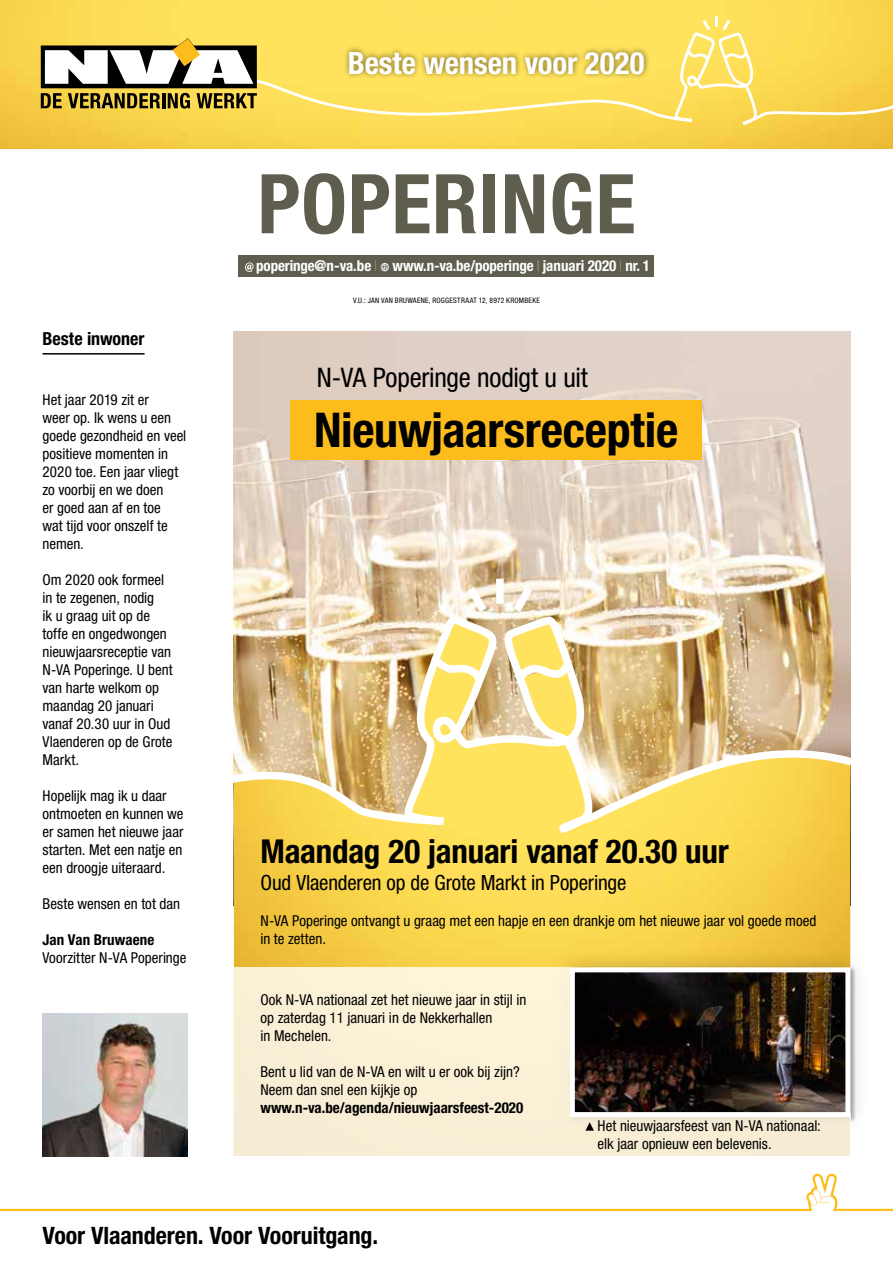
<style>
.page{position:relative;width:893px;height:1263px;background:#fff}
.page>*{position:absolute;margin:0;border:0;box-sizing:border-box;transform-origin:0 0}
.t1{font:700 condensed 82.5px "Helvetica Neue LT Std";letter-spacing:.01em;color:#5e5d4e}
.t2{font:700 condensed 48px "Helvetica Neue LT Std";letter-spacing:-.005em;color:#000}
.t3{font:700 condensed 33px "Helvetica Neue LT Std";letter-spacing:-.005em;color:#000}
.t4{font:700 condensed 30.75px "Helvetica Neue LT Std";letter-spacing:-.005em;color:#fff}
.t5{font:condensed 27px "Helvetica Neue LT Std";letter-spacing:-.01em;color:#000}
.t6{font:700 condensed 24px "Helvetica Neue LT Std";letter-spacing:-.005em;color:#000}
.t7{font:condensed 21px "Helvetica Neue LT Std";letter-spacing:-.005em;color:#000}
.t8{font:700 condensed 18px "Helvetica Neue LT Std";color:#000}
.t9{font:condensed 15px/18px "Helvetica Neue LT Std";color:#000}
.t10{font:700 condensed 15px "Helvetica Neue LT Std";letter-spacing:-.01em;color:#fff}
.t11{font:700 condensed 15px "Helvetica Neue LT Std";color:#000}
.t12{font:condensed 7.5px "Helvetica Neue LT Std";letter-spacing:.035em;color:#000}
.s1{font-weight:200}
</style>
<div class="page">
<img style="left:0;top:0;width:893px;height:149px">
<svg style="left:236px;top:13px;width:657px;height:113px;background:#fdde5e"></svg>
<div style="left:239px;top:255px;width:415px;height:21px;background:#5e5d4e"></div>
<svg style="left:245px;top:262px;width:9px;height:10px"></svg>
<svg style="left:381px;top:263px;width:8px;height:8px"></svg>
<svg style="left:41px;top:38px;width:216px;height:71px"></svg>
<hr style="left:43px;top:353px;width:102px;height:2px;background:#000">
<img style="left:43px;top:1013px;width:144px;height:144px">
<img style="left:234px;top:332px;width:616px;height:239px">
<img style="left:234px;top:835px;width:616px;height:132px">
<img style="left:233px;top:571px;width:618px;height:264px">
<div style="left:291px;top:400px;width:411px;height:59px;background:#fcbd1c"></div>
<div style="left:343px;top:46px;width:307px;height:34px;background:#000;opacity:.5"></div>
<div style="left:550px;top:948px;width:320px;height:189px;background:#000;opacity:.2"></div>
<img style="left:576px;top:973px;width:268px;height:138px">
<div style="left:570px;top:967px;width:280px;height:150px;border:5px solid #fff"></div>
<svg style="left:570px;top:1114px;width:280px;height:42px;background:#f6edd7"></svg>
<div style="left:234px;top:967px;width:336px;height:189px;background:#f9f0d6"></div>
<svg style="left:585px;top:1122px;width:9px;height:9px"></svg>
<svg style="left:0;top:1173px;width:893px;height:38px"></svg>
<h3 class="t4" style="left:348px;top:44px;width:298px">Beste wensen voor 2020</h3>
<h1 class="t1" style="left:258px;top:154px;width:379px">POPERINGE</h1>
<p class="t10" style="left:256px;top:257px;width:395px">poperinge@n-va.be <span class="s1">I</span> www.n-va.be/poperinge <span class="s1">I</span> januari 2020 <span class="s1">I</span> nr. 1</p>
<p class="t8" style="left:43px;top:327px;width:104px">Beste inwoner</p>
<p class="t9" style="left:43px;top:391px;width:145px">Het jaar 2019 zit er<br>weer op. Ik wens u een goede gezondheid en veel positieve momenten in<br>2020 toe. Een jaar vliegt zo voorbij en we doen<br>er goed aan af en toe<br>wat tijd voor onszelf te nemen.</p>
<p class="t9" style="left:43px;top:571px;width:132px">Om 2020 ook formeel in te zegenen, nodig<br>ik u graag uit op de toffe en ongedwongen nieuwjaarsreceptie van<br>N-VA Poperinge. U bent van harte welkom op maandag 20 januari vanaf 20.30 uur in Oud<br>Vlaenderen op de Grote<br>Markt.</p>
<p class="t9" style="left:43px;top:787px;width:142px">Hopelijk mag ik u daar ontmoeten en kunnen we er samen het nieuwe jaar starten. Met een natje en een droogje uiteraard.</p>
<p class="t9" style="left:43px;top:895px;width:139px">Beste wensen en tot dan</p>
<p class="t11" style="left:43px;top:931px;width:113px">Jan Van Bruwaene</p>
<p class="t9" style="left:43px;top:949px;width:145px">Voorzitter N-VA Poperinge</p>
<p class="t12" style="left:353px;top:296px;width:188px">V.U.: JAN VAN BRUWAENE, ROGGESTRAAT 12, 8972 KROMBEKE</p>
<h3 class="t5" style="left:317px;top:362px;width:273px">N-VA Poperinge nodigt u uit</h3>
<h2 class="t2" style="left:314px;top:401px;width:366px">Nieuwjaarsreceptie</h2>
<h3 class="t3" style="left:260px;top:832px;width:470px">Maandag 20 januari vanaf 20.30 uur</h3>
<h3 class="t7" style="left:260px;top:871px;width:367px">Oud Vlaenderen op de Grote Markt in Poperinge</h3>
<p class="t9" style="left:260px;top:912px;width:557px">N-VA Poperinge ontvangt u graag met een hapje en een drankje om het nieuwe jaar vol goede moed in te zetten.</p>
<p class="t9" style="left:260px;top:990px;width:268px">Ook N-VA nationaal zet het nieuwe jaar in stijl in op zaterdag 11 januari in de Nekkerhallen<br>in Mechelen.</p>
<p class="t9" style="left:260px;top:1062px;width:261px">Bent u lid van de N-VA en wilt u er ook bij zijn?<br>Neem dan snel een kijkje op</p>
<p class="t11" style="left:260px;top:1098px;width:264px">www.n-va.be/agenda/nieuwjaarsfeest-2020</p>
<p class="t9" style="left:598px;top:1117px;width:225px">Het nieuwjaarsfeest van N-VA nationaal: elk jaar opnieuw een belevenis.</p>
<h3 class="t6" style="left:43px;top:1221px;width:337px">Voor Vlaanderen. Voor Vooruitgang.</h3>
</div>
